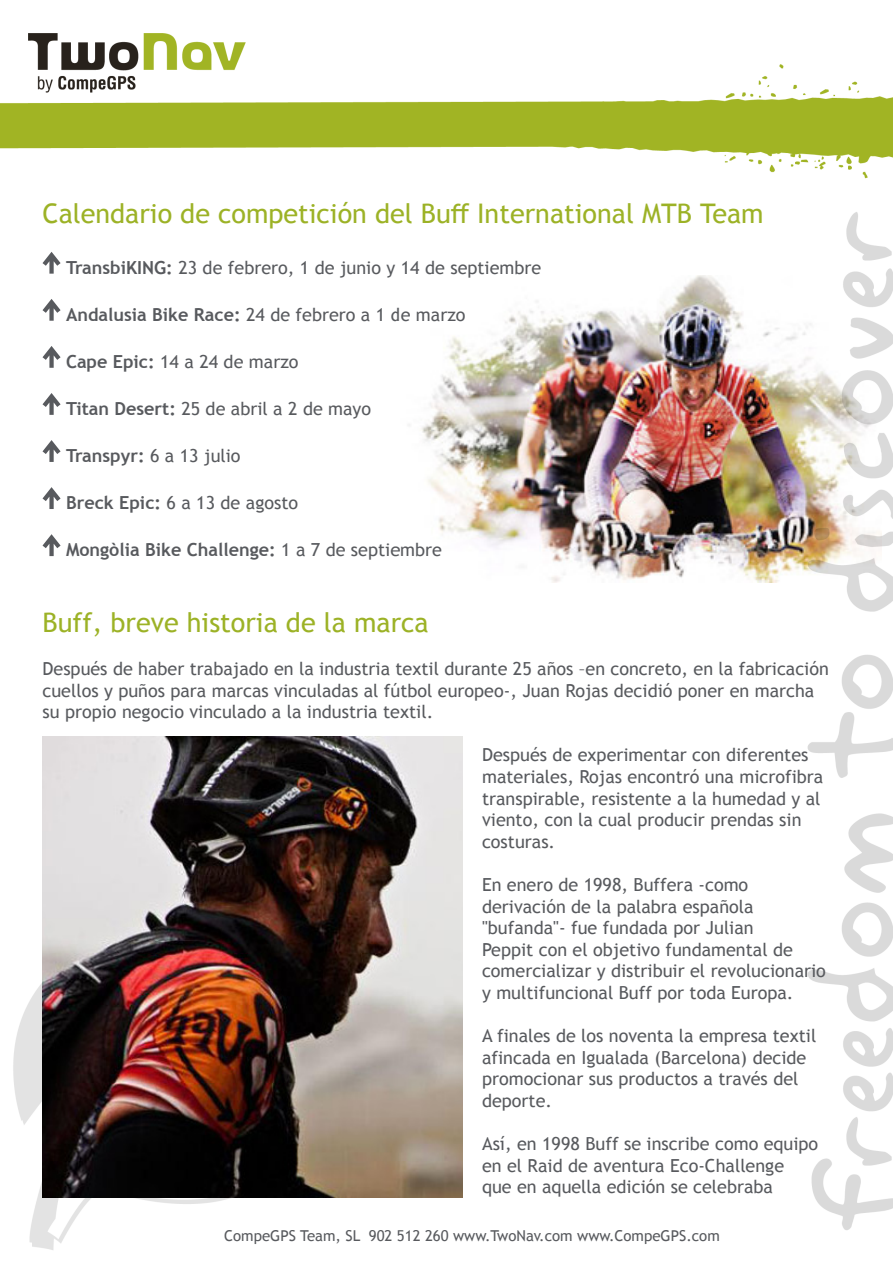
<style>
.page{position:relative;width:893px;height:1263px;background:#fff}
.page>*{position:absolute;margin:0;border:0;box-sizing:border-box;transform-origin:0 0}
.t1{font:27px "Trebuchet MS";color:#9cb226}
.t2{font:18px/21.6px "Trebuchet MS";color:#585a5e}
.t3{font:700 18px "Trebuchet MS";color:#585a5e}
.t4{font:15px "Trebuchet MS";color:#585a5e}
.s1{font-weight:700}
.s2{font-weight:400}
</style>
<div class="page">
<img style="left:0;top:33px;width:893px;height:1217px">
<svg style="left:43px;top:252px;width:18px;height:22px"></svg>
<svg style="left:43px;top:299px;width:18px;height:22px"></svg>
<svg style="left:43px;top:346px;width:18px;height:22px"></svg>
<svg style="left:43px;top:393px;width:18px;height:22px"></svg>
<svg style="left:43px;top:440px;width:18px;height:22px"></svg>
<svg style="left:43px;top:487px;width:18px;height:22px"></svg>
<svg style="left:43px;top:534px;width:18px;height:22px"></svg>
<img style="left:395px;top:275px;width:486px;height:308px">
<img style="left:43px;top:736px;width:419px;height:462px">
<p class="t1" style="left:43px;top:196px;width:723px">Calendario de competición del Buff International MTB Team</p>
<p class="t2" style="left:66px;top:256px;width:477px"><span class="s1">TransbiKING:</span> 23 de febrero, 1 de junio y 14 de septiembre</p>
<p class="t2" style="left:66px;top:303px;width:401px"><span class="s1">Andalusia Bike Race:</span> 24 de febrero a 1 de marzo</p>
<p class="t2" style="left:66px;top:350px;width:234px"><span class="s1">Cape Epic:</span> 14 a 24 de marzo</p>
<p class="t2" style="left:66px;top:398px;width:307px"><span class="s1">Titan Desert:</span> 25 de abril a 2 de mayo</p>
<p class="t3" style="left:66px;top:444px;width:176px">Transpyr: <span class="s2">6 a 13 julio</span></p>
<p class="t2" style="left:66px;top:492px;width:234px"><span class="s1">Breck Epic:</span> 6 a 13 de agosto</p>
<p class="t3" style="left:66px;top:538px;width:377px">Mongòlia Bike Challenge: <span class="s2">1 a 7 de septiembre</span></p>
<p class="t1" style="left:43px;top:605px;width:388px">Buff, breve historia de la marca</p>
<p class="t2" style="left:43px;top:658px;width:788px">Después de haber trabajado en la industria textil durante 25 años –en concreto, en la fabricación cuellos y puños para marcas vinculadas al fútbol europeo-, Juan Rojas decidió poner en marcha su propio negocio vinculado a la industria textil.</p>
<p class="t2" style="left:482px;top:744px;width:343px">Después de experimentar con diferentes materiales, Rojas encontró una microfibra transpirable, resistente a la humedad y al viento, con la cual producir prendas sin costuras.</p>
<p class="t2" style="left:482px;top:874px;width:345px">En enero de 1998, Buffera -como derivación de la palabra española "bufanda"- fue fundada por Julian<br>Peppit con el objetivo fundamental de comercializar y distribuir el revolucionario y multifuncional Buff por toda Europa.</p>
<p class="t2" style="left:482px;top:1025px;width:336px">A finales de los noventa la empresa textil afincada en Igualada (Barcelona) decide promocionar sus productos a través del deporte.</p>
<p class="t2" style="left:482px;top:1133px;width:338px">Así, en 1998 Buff se inscribe como equipo en el Raid de aventura Eco-Challenge que en aquella edición se celebraba</p>
<p class="t4" style="left:224px;top:1226px;width:497px">CompeGPS Team, SL 902 512 260 www.TwoNav.com www.CompeGPS.com</p>
</div>
